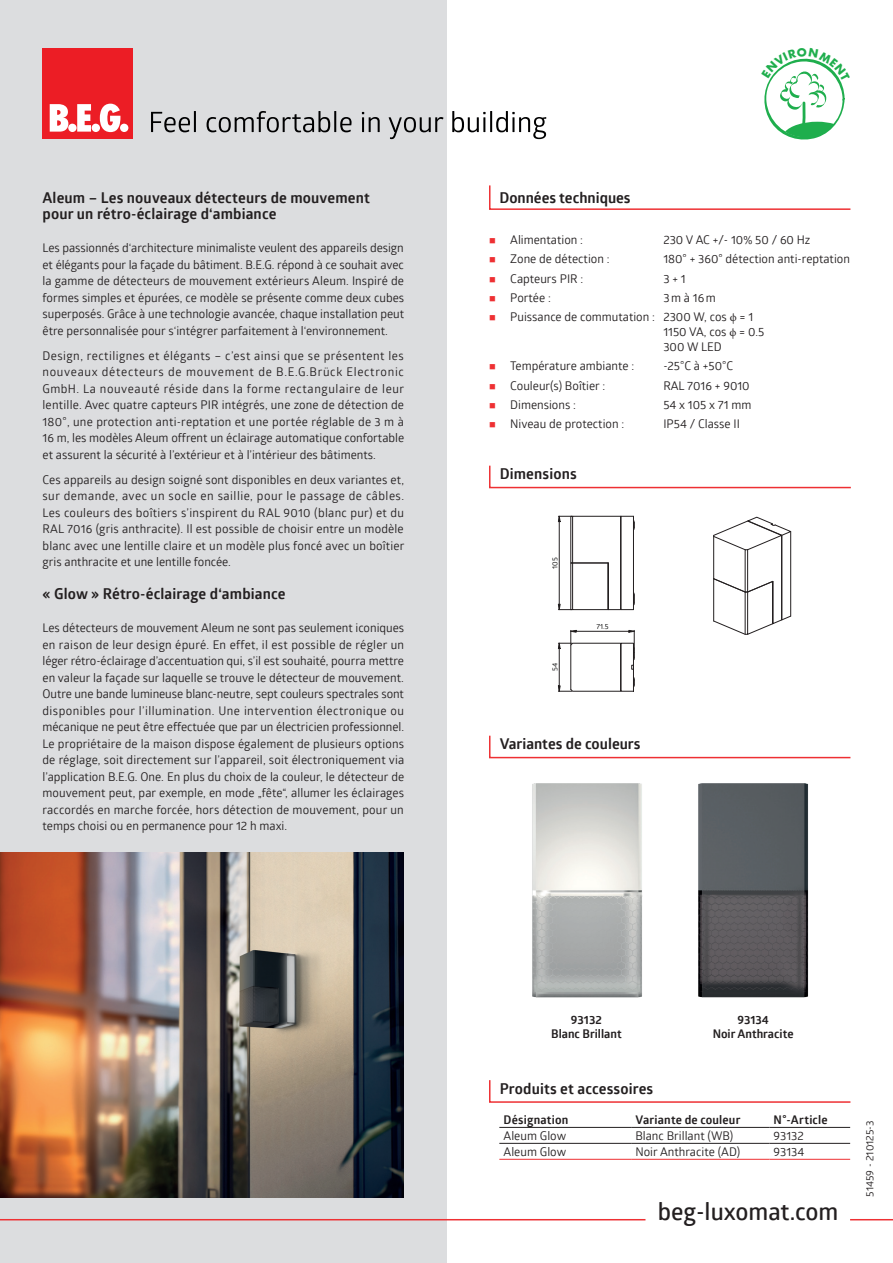
<style>
.page{position:relative;width:893px;height:1263px;background:#fff}
.page>*{position:absolute;margin:0;border:0;box-sizing:border-box;transform-origin:0 0}
.t1{font:600 24px "Glober";color:#231f20}
.t2{font:700 15px/16.5px "Glober";letter-spacing:.01em;color:#231f20}
.t3{font:12px/16.5px "Glober";color:#231f20;text-align:justify}
.t4{font:700 12px/14.4px "Glober";color:#231f20;text-align:center}
.t5{font:10.5px "Glober";color:#231f20}
.t6{font:7.35px "Glober";color:#000001}
.s1{color:#ee3033}
.s2{font-family:"Minion Pro"}
</style>
<div class="page">
<div style="left:0;top:0;width:446px;height:1263px;background:#dcdddf"></div>
<hr style="left:0;top:1219px;width:645px;height:1px;background:#ee3033">
<hr style="left:850px;top:1219px;width:43px;height:1px;background:#ee3033">
<svg style="left:489px;top:185px;width:362px;height:25px"></svg>
<svg style="left:489px;top:465px;width:362px;height:24px"></svg>
<svg style="left:713px;top:516px;width:79px;height:119px"></svg>
<svg style="left:558px;top:515px;width:77px;height:96px"></svg>
<svg style="left:558px;top:630px;width:77px;height:62px"></svg>
<svg style="left:489px;top:735px;width:362px;height:24px"></svg>
<img style="left:532px;top:783px;width:111px;height:215px">
<img style="left:698px;top:783px;width:111px;height:215px">
<div style="left:43px;top:48px;width:90px;height:90px;background:#ec1d25"></div>
<svg style="left:50px;top:104px;width:18px;height:28px"></svg>
<div style="left:68px;top:124px;width:9px;height:8px;background:#fff;border-radius:50%"></div>
<svg style="left:77px;top:104px;width:14px;height:28px"></svg>
<div style="left:92px;top:124px;width:8px;height:8px;background:#fff;border-radius:50%"></div>
<svg style="left:100px;top:104px;width:20px;height:28px"></svg>
<div style="left:120px;top:124px;width:8px;height:8px;background:#fff;border-radius:50%"></div>
<svg style="left:151px;top:111px;width:45px;height:21px"></svg>
<svg style="left:207px;top:111px;width:145px;height:21px"></svg>
<svg style="left:362px;top:112px;width:18px;height:20px"></svg>
<svg style="left:389px;top:117px;width:54px;height:22px"></svg>
<svg style="left:452px;top:111px;width:94px;height:28px"></svg>
<svg style="left:489px;top:1080px;width:362px;height:23px"></svg>
<hr style="left:499px;top:1127px;width:132px;height:1px;background:#231f20">
<hr style="left:631px;top:1127px;width:138px;height:1px;background:#231f20">
<hr style="left:769px;top:1127px;width:81px;height:1px;background:#231f20">
<hr style="left:499px;top:1143px;width:132px;height:1px;background:#231f20">
<hr style="left:631px;top:1143px;width:138px;height:1px;background:#231f20">
<hr style="left:769px;top:1143px;width:81px;height:1px;background:#231f20">
<hr style="left:499px;top:1159px;width:132px;height:1px;background:#ee3033">
<hr style="left:631px;top:1159px;width:138px;height:1px;background:#ee3033">
<hr style="left:769px;top:1159px;width:81px;height:1px;background:#ee3033">
<img style="left:0;top:853px;width:404px;height:344px">
<svg style="left:764px;top:58px;width:81px;height:82px"></svg>
<p class="t2" style="left:43px;top:189px;width:329px">Aleum – Les nouveaux détecteurs de mouvement pour un rétro-éclairage d‘ambiance</p>
<p class="t3" style="left:43px;top:239px;width:363px">Les passionnés d‘architecture minimaliste veulent des appareils design et élégants pour la façade du bâtiment. B.E.G. répond à ce souhait avec la gamme de détecteurs de mouvement extérieurs Aleum. Inspiré de formes simples et épurées, ce modèle se présente comme deux cubes superposés. Grâce à une technologie avancée, chaque installation peut être personnalisée pour s‘intégrer parfaitement à l‘environnement.</p>
<p class="t3" style="left:43px;top:347px;width:363px">Design, rectilignes et élégants – c’est ainsi que se présentent les nouveaux détecteurs de mouvement de B.E.G.Brück Electronic GmbH. La nouveauté réside dans la forme rectangulaire de leur lentille. Avec quatre capteurs PIR intégrés, une zone de détection de 180°, une protection anti-reptation et une portée réglable de 3 m à 16 m, les modèles Aleum offrent un éclairage automatique confortable et assurent la sécurité à l’extérieur et à l’intérieur des bâtiments.</p>
<p class="t3" style="left:43px;top:471px;width:363px">Ces appareils au design soigné sont disponibles en deux variantes et, sur demande, avec un socle en saillie, pour le passage de câbles.<br>Les couleurs des boîtiers s’inspirent du RAL 9010 (blanc pur) et du RAL 7016 (gris anthracite). Il est possible de choisir entre un modèle blanc avec une lentille claire et un modèle plus foncé avec un boîtier gris anthracite et une lentille foncée.</p>
<p class="t2" style="left:43px;top:585px;width:245px">« Glow » Rétro-éclairage d‘ambiance</p>
<p class="t3" style="left:43px;top:619px;width:363px">Les détecteurs de mouvement Aleum ne sont pas seulement iconiques en raison de leur design épuré. En effet, il est possible de régler un léger rétro-éclairage d’accentuation qui, s’il est souhaité, pourra mettre en valeur la façade sur laquelle se trouve le détecteur de mouvement.<br>Outre une bande lumineuse blanc-neutre, sept couleurs spectrales sont disponibles pour l’illumination. Une intervention électronique ou mécanique ne peut être effectuée que par un électricien professionnel.<br>Le propriétaire de la maison dispose également de plusieurs options de réglage, soit directement sur l’appareil, soit électroniquement via l’application B.E.G. One. En plus du choix de la couleur, le détecteur de mouvement peut, par exemple, en mode „fête“, allumer les éclairages raccordés en marche forcée, hors détection de mouvement, pour un temps choisi ou en permanence pour 12 h maxi.</p>
<p class="t2" style="left:499px;top:189px;width:133px">Données techniques</p>
<p class="t3" style="left:489px;top:231px;width:96px"><span class="s1">■</span> Alimentation :</p>
<p class="t3" style="left:663px;top:231px;width:149px">230 V AC +/- 10% 50 / 60 Hz</p>
<p class="t3" style="left:489px;top:250px;width:122px"><span class="s1">■</span> Zone de détection :</p>
<p class="t3" style="left:663px;top:250px;width:188px">180° + 360° détection anti-reptation</p>
<p class="t3" style="left:489px;top:269px;width:96px"><span class="s1">■</span> Capteurs PIR :</p>
<p class="t3" style="left:663px;top:269px;width:24px">3 + 1</p>
<p class="t3" style="left:489px;top:289px;width:63px"><span class="s1">■</span> Portée :</p>
<p class="t3" style="left:663px;top:289px;width:54px">3m à 16m</p>
<p class="t3" style="left:663px;top:309px;width:102px;line-height:15px;text-align:left;text-indent:-174px"><span class="s1">■</span> Puissance de commutation : 2300 W, cos <span class="s2">ϕ</span> = 1<br>1150 VA, cos <span class="s2">ϕ</span> = 0.5<br>300 W LED</p>
<p class="t3" style="left:489px;top:357px;width:147px"><span class="s1">■</span> Température ambiante :</p>
<p class="t3" style="left:663px;top:357px;width:71px">-25°C à +50°C</p>
<p class="t3" style="left:489px;top:376px;width:118px"><span class="s1">■</span> Couleur(s) Boîtier :</p>
<p class="t3" style="left:663px;top:376px;width:88px">RAL 7016 + 9010</p>
<p class="t3" style="left:489px;top:396px;width:88px"><span class="s1">■</span> Dimensions :</p>
<p class="t3" style="left:663px;top:396px;width:90px">54 x 105 x 71 mm</p>
<p class="t3" style="left:489px;top:415px;width:137px"><span class="s1">■</span> Niveau de protection :</p>
<p class="t3" style="left:663px;top:415px;width:78px">IP54 / Classe II</p>
<p class="t2" style="left:500px;top:465px;width:79px">Dimensions</p>
<p class="t6" style="left:550px;top:569px;width:13px;rotate:-90deg">105</p>
<p class="t6" style="left:550px;top:671px;width:10px;rotate:-90deg">54</p>
<p class="t6" style="left:596px;top:622px;width:14px">71.5</p>
<p class="t2" style="left:500px;top:735px;width:142px">Variantes de couleurs</p>
<p class="t4" style="left:551px;top:1012px;width:72px">93132<br>Blanc Brillant</p>
<p class="t4" style="left:713px;top:1012px;width:82px">93134<br>Noir Anthracite</p>
<p class="t2" style="left:500px;top:1080px;width:155px">Produits et accessoires</p>
<p class="t4" style="left:504px;top:1112px;width:66px">Désignation</p>
<p class="t4" style="left:635px;top:1112px;width:107px">Variante de couleur</p>
<p class="t4" style="left:774px;top:1112px;width:56px">N°-Article</p>
<p class="t3" style="left:504px;top:1127px;width:64px">Aleum Glow</p>
<p class="t3" style="left:635px;top:1127px;width:99px">Blanc Brillant (WB)</p>
<p class="t3" style="left:774px;top:1127px;width:32px">93132</p>
<p class="t3" style="left:504px;top:1143px;width:64px">Aleum Glow</p>
<p class="t3" style="left:635px;top:1143px;width:106px">Noir Anthracite (AD)</p>
<p class="t3" style="left:774px;top:1143px;width:32px">93134</p>
<h1 class="t1" style="left:658px;top:1195px;width:182px">beg-luxomat.com</h1>
<p class="t5" style="left:862px;top:1197px;width:78px;rotate:-90deg">51459 - 210125-3</p>
</div>
